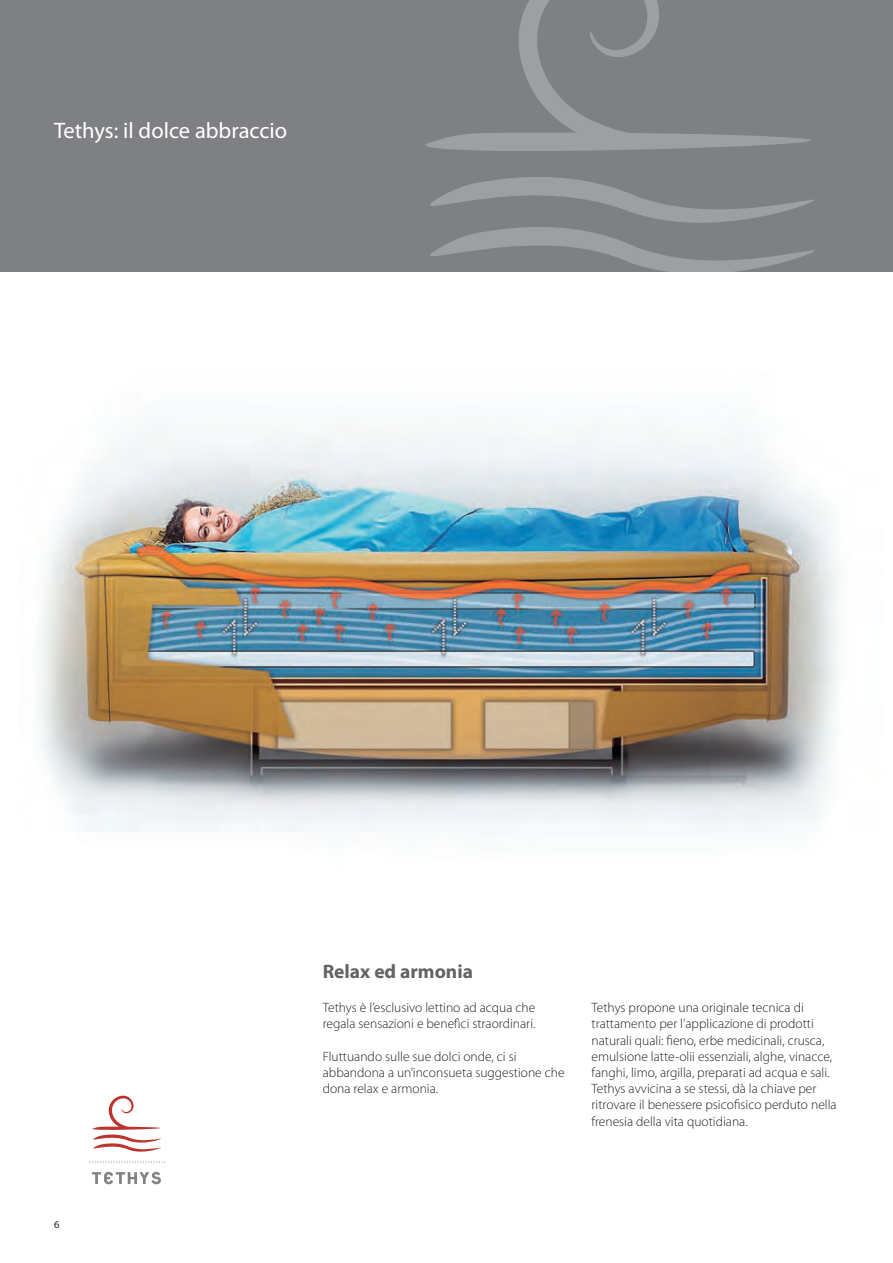
<style>
.page{position:relative;width:893px;height:1263px;background:#fff}
.page>*{position:absolute;margin:0;border:0;box-sizing:border-box;transform-origin:0 0}
.t1{font:22.5px "Myriad Pro";color:#fff}
.t2{font:700 19.5px "Myriad Pro";color:#636366}
.t3{font:300 13.5px/16.2px "Myriad Pro";color:#231f20}
</style>
<div class="page">
<img style="left:39px;top:414px;width:799px;height:422px">
<svg style="left:92px;top:1095px;width:69px;height:57px"></svg>
<svg style="left:92px;top:1172px;width:69px;height:12px"></svg>
<svg style="left:89px;top:1162px;width:76px;height:1px"></svg>
<div style="left:0;top:0;width:893px;height:272px;background:#7e8083"></div>
<svg style="left:426px;top:0;width:385px;height:151px"></svg>
<svg style="left:430px;top:177px;width:384px;height:95px"></svg>
<h1 class="t1" style="left:54px;top:117px;width:235px">Tethys: il dolce abbraccio</h1>
<h2 class="t2" style="left:323px;top:958px;width:152px">Relax ed armonia</h2>
<p class="t3" style="left:323px;top:999px;width:214px">Tethys è l’esclusivo lettino ad acqua che regala sensazioni e benefìci straordinari.</p>
<p class="t3" style="left:323px;top:1048px;width:243px">Fluttuando sulle sue dolci onde, ci si abbandona a un’inconsueta suggestione che dona relax e armonia.</p>
<p class="t3" style="left:591px;top:999px;width:247px">Tethys propone una originale tecnica di trattamento per l’applicazione di prodotti naturali quali: fieno, erbe medicinali, crusca, emulsione latte-olii essenziali, alghe, vinacce, fanghi, limo, argilla, preparati ad acqua e sali.<br>Tethys avvicina a se stessi, dà la chiave per ritrovare il benessere psicofisico perduto nella frenesia della vita quotidiana.</p>
</div>
